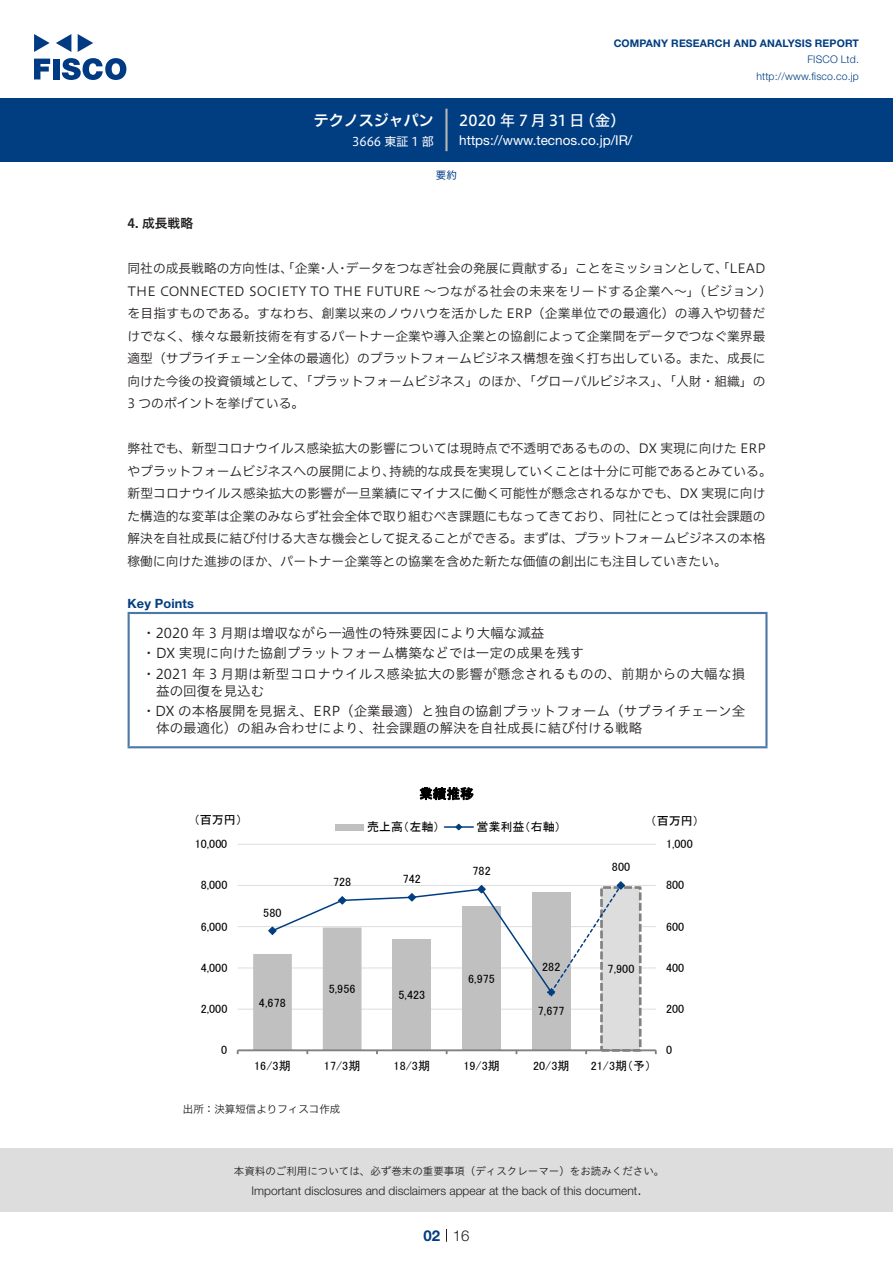
<style>
.page{position:relative;width:893px;height:1263px;background:#fff}
.page>*{position:absolute;margin:0;border:0;box-sizing:border-box;transform-origin:0 0}
.t1{font:15px "Hiragino UD Sans F Std N W5";letter-spacing:.175em;color:#fff}
.t2{font:15px "Hiragino UD Sans F Std N W6";color:#fff}
.t3{font:300 15px "Helvetica Neue LT Std";color:#231f20}
.t4{font:700 15px "Helvetica Neue LT Std";color:#003d81}
.t5{font:13.5px/20.7px "Hiragino UD Sans Std W3";color:#231f20}
.t6{font:13.5px "Helvetica Neue LT Std";color:#fff}
.t7{font:13.5px "MS P Gothic";color:#000}
.t8{font:12.75px/22.5px "Hiragino UD Sans F Std N W3";color:#231f20}
.t9{font:700 12.75px "Helvetica Neue LT Std";letter-spacing:.015em;color:#003d81}
.t10{font:12.75px "Hiragino UD Sans F Std N W6";color:#231f20}
.t11{font:12.15px "MS P Gothic";letter-spacing:.005em;color:#000}
.t12{font:12px "MS P Gothic";letter-spacing:.005em;color:#000}
.t13{font:300 12px "Helvetica Neue LT Std";color:#231f20}
.t14{font:12px "Hiragino UD Sans F Std N W4";color:#fff}
.t15{font:10.5px "Hiragino UD Sans Std W3";color:#231f20}
.t16{font:700 10.5px "Helvetica Neue LT Std";letter-spacing:.015em;color:#003d81}
.t17{font:300 10.5px/16.5px "Helvetica Neue LT Std";letter-spacing:.015em;color:#003d81;text-align:right}
.t18{font:10.5px "Hiragino UD Sans F Std N W3";color:#231f20}
.t19{font:10.5px "Hiragino UD Sans F Std N W4";color:#003d81}
</style>
<div class="page">
<div style="left:0;top:1148px;width:893px;height:64px;background:#ddd"></div>
<svg style="left:34px;top:59px;width:16px;height:20px"></svg>
<div style="left:53px;top:59px;width:6px;height:20px;background:#003a83"></div>
<svg style="left:62px;top:58px;width:64px;height:22px"></svg>
<svg style="left:34px;top:34px;width:16px;height:18px"></svg>
<svg style="left:78px;top:34px;width:15px;height:18px"></svg>
<svg style="left:56px;top:34px;width:15px;height:18px"></svg>
<div style="left:0;top:98px;width:893px;height:64px;background:#003d81"></div>
<hr style="left:445px;top:109px;width:3px;height:42px;background:#b5b5b6">
<svg style="left:446px;top:1229px;width:1px;height:13px"></svg>
<hr style="left:128px;top:614px;width:2px;height:132px;background:#4d77a7">
<hr style="left:128px;top:612px;width:639px;height:2px;background:#4d77a7">
<hr style="left:765px;top:614px;width:2px;height:132px;background:#4d77a7">
<hr style="left:128px;top:746px;width:639px;height:2px;background:#4d77a7">
<hr style="left:238px;top:1009px;width:418px;height:1px;background:#ddd">
<hr style="left:238px;top:967px;width:418px;height:1px;background:#ddd">
<hr style="left:238px;top:926px;width:418px;height:1px;background:#ddd">
<hr style="left:238px;top:885px;width:418px;height:1px;background:#ddd">
<hr style="left:238px;top:844px;width:418px;height:1px;background:#ddd">
<div style="left:601px;top:887px;width:39px;height:163px;background:#ddd"></div>
<div style="left:600px;top:886px;width:41px;height:165px;border:3px dashed #808080"></div>
<hr style="left:238px;top:1049px;width:418px;height:2px;background:#808080">
<svg style="left:253px;top:881px;width:373px;height:173px"></svg>
<div style="left:335px;top:824px;width:29px;height:6px;background:#c0c0c0"></div>
<hr style="left:444px;top:826px;width:29px;height:2px;background:#003d81">
<svg style="left:455px;top:823px;width:8px;height:8px"></svg>
<p class="t2" style="left:314px;top:109px;width:122px">テクノスジャパン</p>
<p class="t14" style="left:352px;top:132px;width:83px">3666 東証 1 部</p>
<p class="t16" style="left:614px;top:37px;width:247px">COMPANY RESEARCH AND ANALYSIS REPORT</p>
<p class="t17" style="left:756px;top:51px;width:104px">FISCO Ltd. http://www.fisco.co j p.</p>
<p class="t1" style="left:580px;top:109px;width:47px">（金(</p>
<p class="t1" style="left:459px;top:109px;width:127px">2020年7月31日</p>
<p class="t6" style="left:459px;top:132px;width:175px">https://www.tecnos. c o j p. I R/ /</p>
<p class="t10" style="left:128px;top:214px;width:67px">4. 成長戦略</p>
<p class="t19" style="left:436px;top:167px;width:22px">要約</p>
<p class="t8" style="left:346px;top:256px;width:421px">データをつなぎ社会の発展に貢献する」ことをミッションとして、「LEAD</p>
<p class="t8" style="left:128px;top:256px;width:646px">同社の成長戦略の方向性は、「企業<br>THE CONNECTED SOCIETY TO THE FUTURE ～つながる社会の未来をリードする企業へ～」（ビジョン(を目指すものである。すなわち、創業以来のノウハウを活かした ERP（企業単位での最適化）の導入や切替だけでなく、様々な最新技術を有するパートナー企業や導入企業との協創によって企業間をデータでつなぐ業界最適型（サプライチェーン全体の最適化）のプラットフォームビジネス構想を強く打ち出している。また、成長に向けた今後の投資領域として、「プラットフォームビジネス」のほか、「グローバルビジネス」、「人財・組織」の3 つのポイントを挙げている。</p>
<p class="t8" style="left:389px;top:436px;width:384px;text-indent:-262px">弊社でも、新型コロナウイルス感染拡大の影響については現時点で不透明であるものの、DX 実現に向けた ERP持続的な成長を実現していくことは十分に可能であるとみている。</p>
<p class="t8" style="left:327px;top:256px;width:14px">人</p>
<p class="t8" style="left:317px;top:256px;width:14px">・</p>
<p class="t8" style="left:336px;top:256px;width:14px">・</p>
<p class="t8" style="left:128px;top:459px;width:639px">やプラットフォームビジネスへの展開により、<br>新型コロナウイルス感染拡大の影響が一旦業績にマイナスに働く可能性が懸念されるなかでも、DX 実現に向けた構造的な変革は企業のみならず社会全体で取り組むべき課題にもなってきており、同社にとっては社会課題の解決を自社成長に結び付ける大きな機会として捉えることができる。まずは、プラットフォームビジネスの本格稼働に向けた進捗のほか、パートナー企業等との協業を含めた新たな価値の創出にも注目していきたい。</p>
<p class="t9" style="left:128px;top:595px;width:68px">Key Points</p>
<p class="t5" style="left:142px;top:621px;width:605px">・2020 年 3 月期は増収ながら一過性の特殊要因により大幅な減益<br>・DX 実現に向けた協創プラットフォーム構築などでは一定の成果を残す<br>・2021 年 3 月期は新型コロナウイルス感染拡大の影響が懸念されるものの、前期からの大幅な損</p>
<p class="t5" style="left:142px;top:679px;width:604px;text-indent:14px">益の回復を見込む<br>・DX の本格展開を見据え、ERP（企業最適）と独自の協創プラットフォーム（サプライチェーン全</p>
<p class="t5" style="left:156px;top:717px;width:488px">体の最適化）の組み合わせにより、社会課題の解決を自社成長に結び付ける戦略</p>
<p class="t7" style="left:419px;top:787px;width:56px">業績推移</p>
<p class="t11" style="left:194px;top:813px;width:50px">（百万円）</p>
<p class="t12" style="left:367px;top:821px;width:74px">売上高（左軸）</p>
<p class="t12" style="left:476px;top:821px;width:86px">営業利益（右軸）</p>
<p class="t12" style="left:651px;top:814px;width:50px">（百万円(</p>
<p class="t12" style="left:195px;top:838px;width:34px">10,000</p>
<p class="t12" style="left:666px;top:838px;width:28px">1,000</p>
<p class="t12" style="left:201px;top:879px;width:28px">8,000</p>
<p class="t12" style="left:333px;top:876px;width:20px">728</p>
<p class="t12" style="left:403px;top:873px;width:20px">742</p>
<p class="t12" style="left:472px;top:865px;width:20px">782</p>
<p class="t11" style="left:612px;top:861px;width:20px">800</p>
<p class="t12" style="left:666px;top:879px;width:20px">800</p>
<p class="t12" style="left:263px;top:906px;width:20px">580</p>
<p class="t12" style="left:201px;top:920px;width:28px">6,000</p>
<p class="t12" style="left:666px;top:920px;width:20px">600</p>
<p class="t12" style="left:201px;top:961px;width:28px">4,000</p>
<p class="t12" style="left:201px;top:1003px;width:28px">2,000</p>
<p class="t12" style="left:259px;top:996px;width:28px">4,678</p>
<p class="t12" style="left:329px;top:983px;width:28px">5,956</p>
<p class="t12" style="left:398px;top:988px;width:28px">5,423</p>
<p class="t12" style="left:468px;top:972px;width:28px">6,975</p>
<p class="t12" style="left:542px;top:960px;width:20px">282</p>
<p class="t12" style="left:538px;top:1004px;width:28px">7,677</p>
<p class="t12" style="left:608px;top:963px;width:28px">7,900</p>
<p class="t12" style="left:666px;top:961px;width:20px">400</p>
<p class="t12" style="left:666px;top:1003px;width:20px">200</p>
<p class="t12" style="left:221px;top:1044px;width:8px">0</p>
<p class="t12" style="left:666px;top:1044px;width:8px">0</p>
<p class="t12" style="left:254px;top:1059px;width:38px">16/3期</p>
<p class="t12" style="left:324px;top:1059px;width:38px">17/3期</p>
<p class="t12" style="left:394px;top:1059px;width:38px">18/3期</p>
<p class="t12" style="left:463px;top:1059px;width:38px">19/3期</p>
<p class="t12" style="left:533px;top:1059px;width:38px">20/3期</p>
<p class="t12" style="left:591px;top:1059px;width:62px">21/3期予（ (</p>
<p class="t18" style="left:183px;top:1101px;width:159px">出所：決算短信よりフィスコ作成</p>
<p class="t15" style="left:234px;top:1163px;width:432px">本資料のご利用については、必ず巻末の重要事項（ディスクレーマー）をお読みください。</p>
<p class="t3" style="left:637px;top:1180px;width:6px">.</p>
<p class="t13" style="left:251px;top:1183px;width:387px">Important disclosures and disclaimers appear at the back of this document</p>
<p class="t4" style="left:423px;top:1226px;width:18px">02</p>
<p class="t3" style="left:453px;top:1226px;width:18px">16</p>
</div>
